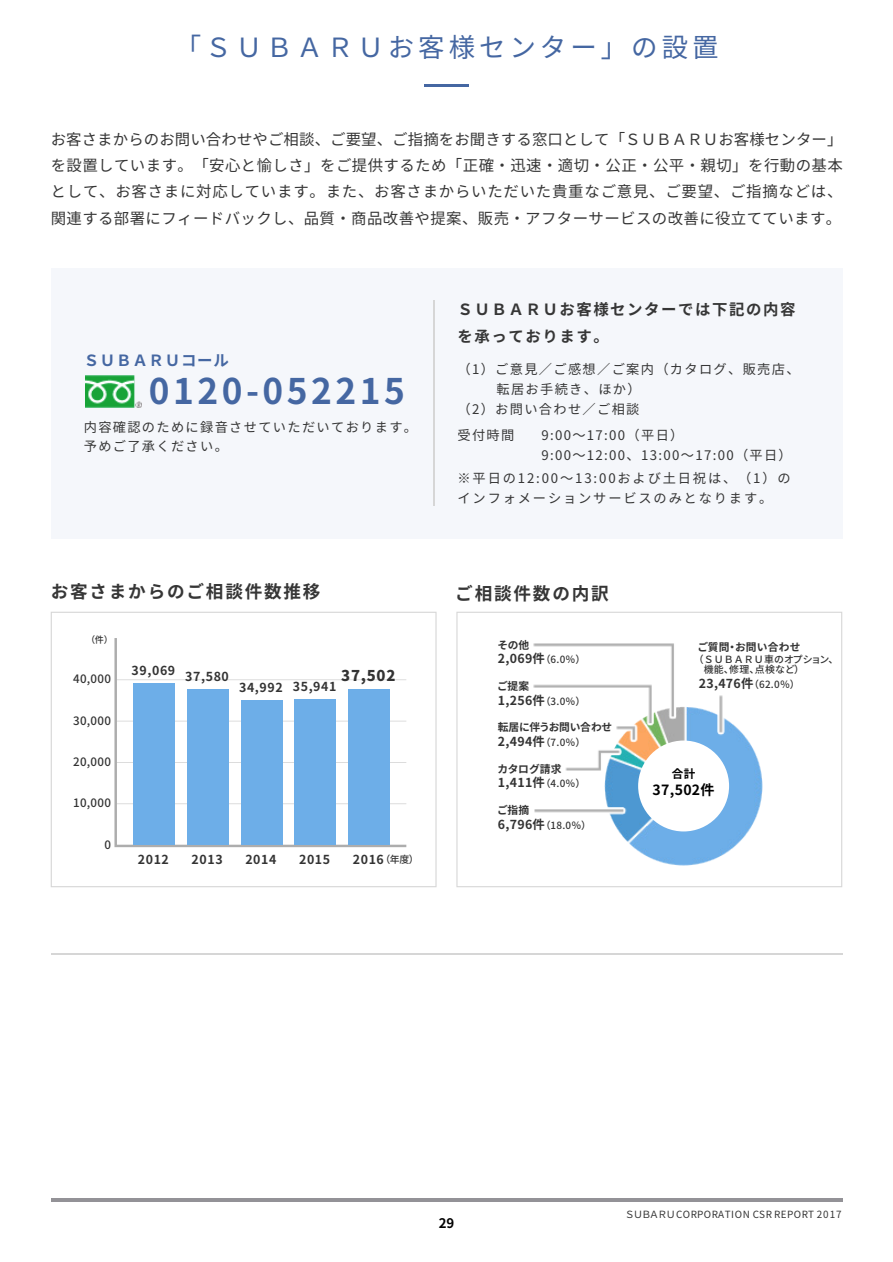
<style>
.page{position:relative;width:893px;height:1262px;background:#fff}
.page>*{position:absolute;margin:0;border:0;box-sizing:border-box;transform-origin:0 0}
.t1{font:700 35.25px "Noto Sans CJ Kjp";letter-spacing:.1em;color:#4567a2}
.t2{font:26.4px "Noto Sans CJ Kjp";letter-spacing:.15em;color:#4567a2}
.t3{font:700 17.7px "Noto Sans CJ Kjp";letter-spacing:.1em;color:#363636}
.t4{font:15.45px/26.4px "Noto Sans CJ Kjp";letter-spacing:.025em;color:#363636;text-align:justify}
.t5{font:700 15.45px/26.4px "Noto Sans CJ Kjp";letter-spacing:.1em;color:#363636}
.t6{font:700 15.45px "Noto Sans CJ Kjp";letter-spacing:.05em;color:#4567a2}
.t7{font:900 14.85px "Noto Sans CJ Kjp";color:#333}
.t8{font:700 14.1px "Noto Sans CJ Kjp";letter-spacing:.025em;color:#000}
.t9{font:13.2px/19.8px "Noto Sans CJ Kjp";letter-spacing:.1em;color:#363636}
.t10{font:13.2px/19.8px "Noto Sans CJ Kjp";letter-spacing:.14em;color:#363636}
.t11{font:700 13.2px "Noto Sans CJ Kjp";color:#000}
.t12{font:700 12.45px "Noto Sans CJ Kjp";letter-spacing:.05em;color:#333}
.t13{font:500 11.55px "Noto Sans CJ Kjp";letter-spacing:.025em;color:#333}
.t14{font:700 11.55px "Noto Sans CJ Kjp";color:#000}
.t15{font:700 10.8px "Noto Sans CJ Kjp";letter-spacing:-.015em;color:#333}
.t16{font:700 10.8px "Noto Sans CJ Kjp";letter-spacing:.015em;color:#333}
.t17{font:500 9.9px/10.2px "Noto Sans CJ Kjp";letter-spacing:.01em;color:#333}
.t18{font:9.9px "Noto Sans CJ Kjp";letter-spacing:.025em;color:#363636}
.t19{font:500 9.15px "Noto Sans CJ Kjp";color:#333}
.s1{font-weight:500;font-size:9.9px}
.s2{font-weight:700;font-size:12.45px}
</style>
<div class="page">
<hr style="left:51px;top:1198px;width:791px;height:3px;background:#939297">
<hr style="left:51px;top:953px;width:791px;height:1px;background:#d6d6d6">
<svg style="left:456px;top:612px;width:386px;height:275px"></svg>
<svg style="left:51px;top:612px;width:385px;height:275px"></svg>
<img style="left:604px;top:706px;width:159px;height:159px">
<div style="left:638px;top:740px;width:91px;height:91px;background:#fff;border-radius:50%"></div>
<img style="left:529px;top:639px;width:197px;height:178px">
<svg style="left:114px;top:638px;width:292px;height:209px"></svg>
<div style="left:348px;top:689px;width:42px;height:156px;background:#6daee8"></div>
<div style="left:295px;top:699px;width:41px;height:146px;background:#6daee8"></div>
<div style="left:241px;top:700px;width:41px;height:145px;background:#6daee8"></div>
<div style="left:187px;top:689px;width:41px;height:156px;background:#6daee8"></div>
<div style="left:133px;top:683px;width:42px;height:162px;background:#6daee8"></div>
<div style="left:51px;top:269px;width:791px;height:270px;background:#f5f7fb"></div>
<hr style="left:433px;top:301px;width:1px;height:205px;background:#d6d6d6">
<img style="left:86px;top:376px;width:55px;height:32px">
<hr style="left:424px;top:85px;width:44px;height:2px;background:#4567a2">
<h2 class="t2" style="left:175px;top:33px;width:545px">「ＳＵＢＡＲＵお客様センター」の設置</h2>
<p class="t4" style="left:51px;top:126px;width:793px">お客さまからのお問い合わせやご相談、ご要望、ご指摘をお聞きする窓口として「ＳＵＢＡＲＵお客様センター」を設置しています。「安心と愉しさ」をご提供するため「正確・迅速・適切・公正・公平・親切」を行動の基本として、お客さまに対応しています。また、お客さまからいただいた貴重なご意見、ご要望、ご指摘などは、関連する部署にフィードバックし、品質・商品改善や提案、販売・アフターサービスの改善に役立てています。</p>
<p class="t6" style="left:84px;top:352px;width:147px">ＳＵＢＡＲＵコール</p>
<h1 class="t1" style="left:149px;top:371px;width:258px">0120-052215</h1>
<p class="t9" style="left:84px;top:417px;width:335px">内容確認のために録音させていただいております。予めご了承ください。</p>
<p class="t3" style="left:51px;top:582px;width:271px">お客さまからのご相談件数推移</p>
<p class="t19" style="left:86px;top:634px;width:28px">（件）</p>
<p class="t13" style="left:73px;top:673px;width:39px">40,000</p>
<p class="t13" style="left:73px;top:714px;width:39px">30,000</p>
<p class="t13" style="left:73px;top:755px;width:39px">20,000</p>
<p class="t13" style="left:73px;top:797px;width:39px">10,000</p>
<p class="t13" style="left:104px;top:838px;width:8px">0</p>
<p class="t12" style="left:132px;top:664px;width:45px">39,069</p>
<p class="t12" style="left:185px;top:669px;width:45px">37,580</p>
<p class="t12" style="left:239px;top:680px;width:45px">34,992</p>
<p class="t7" style="left:341px;top:667px;width:56px">37,502</p>
<p class="t12" style="left:293px;top:679px;width:45px">35,941</p>
<p class="t12" style="left:138px;top:852px;width:33px">2012</p>
<p class="t12" style="left:192px;top:852px;width:33px">2013</p>
<p class="t12" style="left:245px;top:852px;width:33px">2014</p>
<p class="t12" style="left:299px;top:852px;width:33px">2015</p>
<p class="t17" style="left:380px;top:854px;width:40px">（年度）</p>
<p class="t12" style="left:353px;top:852px;width:33px">2016</p>
<p class="t5" style="left:457px;top:297px;width:339px">ＳＵＢＡＲＵお客様センターでは下記の内容を承っております。</p>
<p class="t9" style="left:457px;top:360px;width:343px">（1）ご意見／ご感想／ご案内（カタログ、販売店、</p>
<p class="t9" style="left:496px;top:380px;width:146px">転居お手続き、ほか）</p>
<p class="t9" style="left:457px;top:399px;width:183px">（2）お問い合わせ／ご相談</p>
<p class="t9" style="left:457px;top:426px;width:58px">受付時間</p>
<p class="t9" style="left:541px;top:426px;width:252px">9:00～17:00（平日）<br>9:00～12:00、13:00～17:00（平日）</p>
<p class="t10" style="left:457px;top:469px;width:335px">※平日の12:00～13:00および土日祝は、（1）のインフォメーションサービスのみとなります。</p>
<p class="t3" style="left:455px;top:584px;width:155px">ご相談件数の内訳</p>
<p class="t15" style="left:497px;top:638px;width:33px">その他</p>
<p class="t12" style="left:498px;top:652px;width:89px">2,069件<span class="s1">（6.0％）</span></p>
<p class="t15" style="left:497px;top:680px;width:33px">ご提案</p>
<p class="t12" style="left:498px;top:693px;width:89px">1,256件<span class="s1">（3.0％）</span></p>
<p class="t15" style="left:498px;top:721px;width:116px">転居に伴うお問い合わせ</p>
<p class="t12" style="left:498px;top:734px;width:89px">2,494件<span class="s1">（7.0％）</span></p>
<p class="t15" style="left:497px;top:762px;width:66px">カタログ請求</p>
<p class="t12" style="left:498px;top:776px;width:89px">1,411件<span class="s1">（4.0％）</span></p>
<p class="t15" style="left:497px;top:804px;width:33px">ご指摘</p>
<p class="t17" style="left:498px;top:820px;width:95px"><span class="s2">6,796件</span>（18.0％）</p>
<p class="t16" style="left:697px;top:641px;width:104px">ご質問・お問い合わせ</p>
<p class="t17" style="left:703px;top:654px;width:136px;text-indent:-10px">（ＳＵＢＡＲＵ車のオプション、機能、修理、点検など）</p>
<p class="t12" style="left:699px;top:676px;width:102px">23,476件<span class="s1">（62.0％）</span></p>
<p class="t14" style="left:672px;top:767px;width:25px">合計</p>
<p class="t8" style="left:652px;top:782px;width:64px">37,502件</p>
<p class="t11" style="left:439px;top:1216px;width:17px">29</p>
<p class="t18" style="left:624px;top:1209px;width:218px">ＳＵＢＡＲＵ CORPORATION CSR REPORT 2017</p>
</div>
